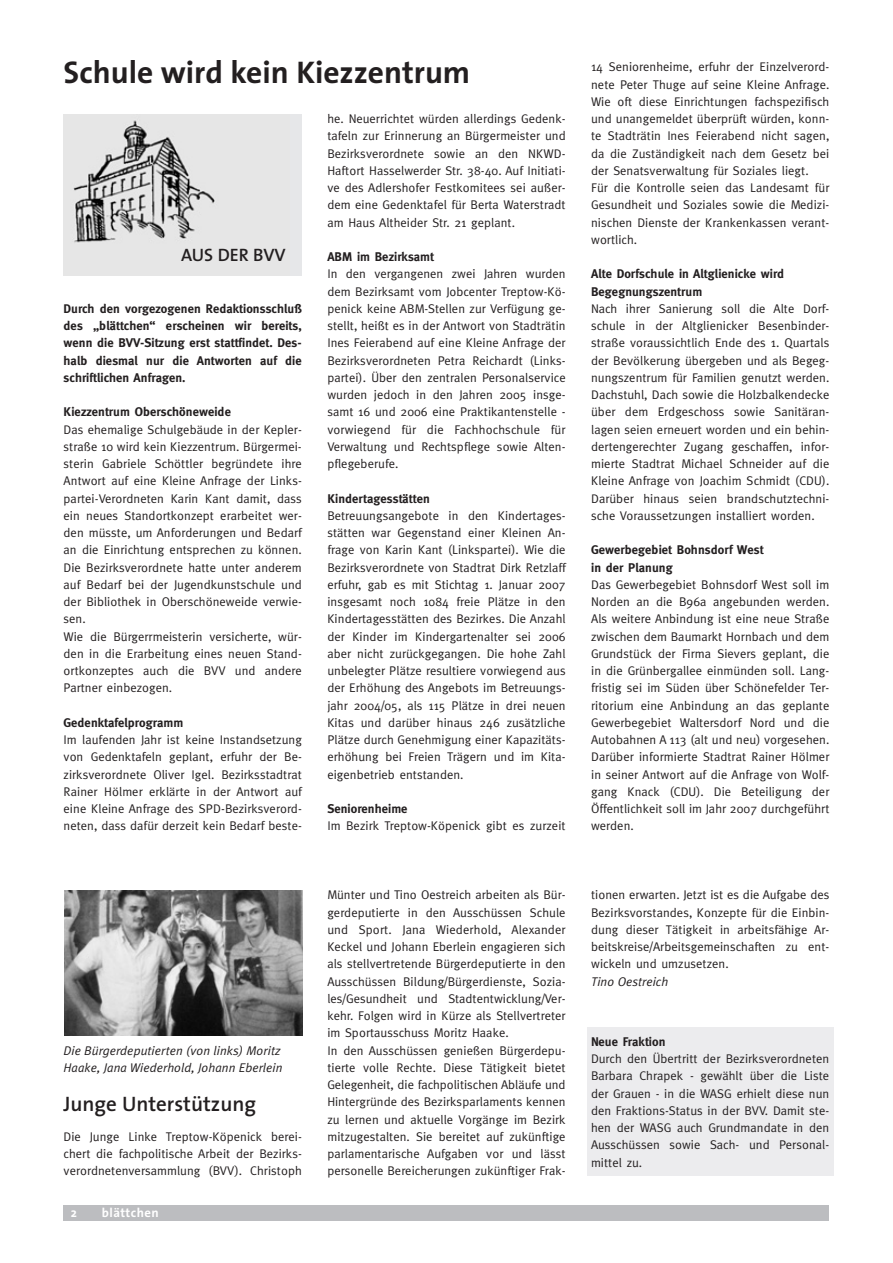
<style>
.page{position:relative;width:893px;height:1263px;background:#fff}
.page>*{position:absolute;margin:0;border:0;box-sizing:border-box;transform-origin:0 0}
.t1{font:700 31.5px "The Sans";color:#231f20}
.t2{font:600 21px "The Sans";color:#231f20}
.t3{font:600 18px "The Sans";color:#231f20}
.t4{font:700 12.75px "The Sans";letter-spacing:.035em;color:#fff}
.t5{font:12.6px/17.2px "Meta";letter-spacing:.005em;color:#231f20;text-align:justify}
.t6{font:700 12.6px/17.2px "Meta";letter-spacing:.005em;color:#231f20}
.t7{font:italic 12.6px/17.2px "Meta Plus Normal";letter-spacing:.005em;color:#231f20}
</style>
<div class="page">
<div style="left:64px;top:114px;width:238px;height:162px;background:#e6e7e9"></div>
<img style="left:73px;top:120px;width:142px;height:123px">
<div style="left:64px;top:1206px;width:765px;height:15px;background:#bcbdc0"></div>
<div style="left:587px;top:1027px;width:246px;height:149px;background:#ececee"></div>
<img style="left:64px;top:891px;width:238px;height:144px">
<h1 class="t1" style="left:64px;top:59px;width:408px">Schule wird kein Kiezzentrum</h1>
<h3 class="t3" style="left:181px;top:248px;width:106px">AUS DER BVV</h3>
<p class="t6" style="left:64px;top:300px;width:240px;text-align:justify">Durch den vorgezogenen Redaktionsschluß des „blättchen“ erscheinen wir bereits, wenn die BVV-Sitzung erst stattfindet. Des&shy;halb diesmal nur die Antworten auf die schriftlichen Anfragen.</p>
<p class="t6" style="left:64px;top:404px;width:169px">Kiezzentrum Oberschöneweide</p>
<p class="t5" style="left:64px;top:422px;width:240px;text-align:left">Das ehemalige Schulgebäude in der Kepler&shy;straße 10 wird kein Kiezzentrum. Bürgermei&shy;sterin Gabriele Schöttler begründete ihre Antwort auf eine Kleine Anfrage der Links&shy;partei-Verordneten Karin Kant damit, dass ein neues Standortkonzept erarbeitet wer&shy;den müsste, um Anforderungen und Bedarf an die Einrichtung entsprechen zu können.<br>Die Bezirksverordnete hatte unter anderem auf Bedarf bei der Jugendkunstschule und der Bibliothek in Oberschöneweide verwie&shy;sen.<br>Wie die Bürgerrmeisterin versicherte, wür&shy;den in die Erarbeitung eines neuen Stand&shy;ortkonzeptes auch die BVV und andere Partner einbezogen.</p>
<p class="t6" style="left:64px;top:714px;width:121px">Gedenktafelprogramm</p>
<p class="t5" style="left:64px;top:732px;width:240px">Im laufenden Jahr ist keine Instandsetzung von Gedenktafeln geplant, erfuhr der Be&shy;zirksverordnete Oliver Igel. Bezirksstadtrat Rainer Hölmer erklärte in der Antwort auf eine Kleine Anfrage des SPD-Bezirksverord&shy;neten, dass dafür derzeit kein Bedarf beste-</p>
<p class="t5" style="left:327px;top:111px;width:240px">he. Neuerrichtet würden allerdings Gedenk&shy;tafeln zur Erinnerung an Bürgermeister und Bezirksverordnete sowie an den NKWD-Haftort Hasselwerder Str. 38-40. Auf Initiati&shy;ve des Adlershofer Festkomitees sei außer&shy;dem eine Gedenktafel für Berta Waterstradt am Haus Altheider Str. 21 geplant.</p>
<p class="t6" style="left:327px;top:249px;width:108px">ABM im Bezirksamt</p>
<p class="t5" style="left:327px;top:266px;width:240px">In den vergangenen zwei Jahren wurden dem Bezirksamt vom Jobcenter Treptow-Kö&shy;penick keine ABM-Stellen zur Verfügung ge&shy;stellt, heißt es in der Antwort von Stadträtin Ines Feierabend auf eine Kleine Anfrage der Bezirksverordneten Petra Reichardt (Links&shy;partei). Über den zentralen Personalservice wurden jedoch in den Jahren 2005 insge&shy;samt 16 und 2006 eine Praktikantenstelle - vorwiegend für die Fachhochschule für Verwaltung und Rechtspflege sowie Alten&shy;pflegeberufe.</p>
<p class="t6" style="left:327px;top:490px;width:104px">Kindertagesstätten</p>
<p class="t5" style="left:327px;top:508px;width:240px">Betreuungsangebote in den Kindertages&shy;stätten war Gegenstand einer Kleinen An&shy;frage von Karin Kant (Linkspartei). Wie die Bezirksverordnete von Stadtrat Dirk Retzlaff erfuhr, gab es mit Stichtag 1. Januar 2007 insgesamt noch 1084 freie Plätze in den Kindertagesstätten des Bezirkes. Die Anzahl der Kinder im Kindergartenalter sei 2006 aber nicht zurückgegangen. Die hohe Zahl unbelegter Plätze resultiere vorwiegend aus der Erhöhung des Angebots im Betreuungs&shy;jahr 2004/05, als 115 Plätze in drei neuen Kitas und darüber hinaus 246 zusätzliche Plätze durch Genehmigung einer Kapazitäts&shy;erhöhung bei Freien Trägern und im Kita&shy;eigenbetrieb entstanden.</p>
<p class="t6" style="left:327px;top:801px;width:82px">Seniorenheime</p>
<p class="t5" style="left:327px;top:818px;width:240px">Im Bezirk Treptow-Köpenick gibt es zurzeit</p>
<p class="t5" style="left:591px;top:59px;width:240px;text-align:left">14 Seniorenheime, erfuhr der Einzelverord&shy;nete Peter Thuge auf seine Kleine Anfrage.<br>Wie oft diese Einrichtungen fachspezifisch und unangemeldet überprüft würden, konn&shy;te Stadträtin Ines Feierabend nicht sagen, da die Zuständigkeit nach dem Gesetz bei der Senatsverwaltung für Soziales liegt.<br>Für die Kontrolle seien das Landesamt für Gesundheit und Soziales sowie die Medizi&shy;nischen Dienste der Krankenkassen verant&shy;wortlich.</p>
<p class="t6" style="left:591px;top:266px;width:194px">Alte Dorfschule in Altglienicke wird<br>Begegnungszentrum</p>
<p class="t5" style="left:591px;top:301px;width:240px">Nach ihrer Sanierung soll die Alte Dorf&shy;schule in der Altglienicker Besenbinder&shy;straße voraussichtlich Ende des 1. Quartals der Bevölkerung übergeben und als Begeg&shy;nungszentrum für Familien genutzt werden.<br>Dachstuhl, Dach sowie die Holzbalkendecke über dem Erdgeschoss sowie Sanitäran&shy;lagen seien erneuert worden und ein behin&shy;dertengerechter Zugang geschaffen, infor&shy;mierte Stadtrat Michael Schneider auf die Kleine Anfrage von Joachim Schmidt (CDU).<br>Darüber hinaus seien brandschutztechni&shy;sche Voraussetzungen installiert worden.</p>
<p class="t6" style="left:591px;top:542px;width:174px">Gewerbegebiet Bohnsdorf West in der Planung</p>
<p class="t5" style="left:591px;top:577px;width:240px">Das Gewerbegebiet Bohnsdorf West soll im Norden an die B96a angebunden werden.<br>Als weitere Anbindung ist eine neue Straße zwischen dem Baumarkt Hornbach und dem Grundstück der Firma Sievers geplant, die in die Grünbergallee einmünden soll. Lang&shy;fristig sei im Süden über Schönefelder Ter&shy;ritorium eine Anbindung an das geplante Gewerbegebiet Waltersdorf Nord und die Autobahnen A 113 (alt und neu) vorgesehen.<br>Darüber informierte Stadtrat Rainer Hölmer in seiner Antwort auf die Anfrage von Wolf&shy;gang Knack (CDU). Die Beteiligung der Öffentlichkeit soll im Jahr 2007 durchgeführt werden.</p>
<p class="t7" style="left:64px;top:1042px;width:220px">Die Bürgerdeputierten (von links) Moritz<br>Haake, Jana Wiederhold, Johann Eberlein</p>
<h2 class="t2" style="left:64px;top:1096px;width:194px">Junge Unterstützung</h2>
<p class="t5" style="left:64px;top:1129px;width:240px">Die Junge Linke Treptow-Köpenick berei&shy;chert die fachpolitische Arbeit der Bezirks&shy;verordnetenversammlung (BVV). Christoph</p>
<p class="t4" style="left:71px;top:1207px;width:8px">2</p>
<p class="t4" style="left:102px;top:1207px;width:58px">blättchen</p>
<p class="t5" style="left:327px;top:887px;width:240px;text-align:left">Münter und Tino Oestreich arbeiten als Bür&shy;gerdeputierte in den Ausschüssen Schule und Sport. Jana Wiederhold, Alexander Keckel und Johann Eberlein engagieren sich als stellvertretende Bürgerdeputierte in den Ausschüssen Bildung/Bürgerdienste, Sozia&shy;les/Gesundheit und Stadtentwicklung/Ver&shy;kehr. Folgen wird in Kürze als Stellvertreter im Sportausschuss Moritz Haake.<br>In den Ausschüssen genießen Bürgerdepu&shy;tierte volle Rechte. Diese Tätigkeit bietet Gelegenheit, die fachpolitischen Abläufe und Hintergründe des Bezirksparlaments kennen zu lernen und aktuelle Vorgänge im Bezirk mitzugestalten. Sie bereitet auf zukünftige parlamentarische Aufgaben vor und lässt personelle Bereicherungen zukünftiger Frak-</p>
<p class="t5" style="left:591px;top:887px;width:240px">tionen erwarten. Jetzt ist es die Aufgabe des Bezirksvorstandes, Konzepte für die Einbin&shy;dung dieser Tätigkeit in arbeitsfähige Ar&shy;beitskreise/Arbeitsgemeinschaften zu ent&shy;wickeln und umzusetzen.</p>
<p class="t7" style="left:591px;top:973px;width:78px">Tino Oestreich</p>
<p class="t6" style="left:591px;top:1034px;width:76px">Neue Fraktion</p>
<p class="t5" style="left:591px;top:1051px;width:240px">Durch den Übertritt der Bezirksverordneten Barbara Chrapek - gewählt über die Liste der Grauen - in die WASG erhielt diese nun den Fraktions-Status in der BVV. Damit ste&shy;hen der WASG auch Grundmandate in den Ausschüssen sowie Sach- und Personal&shy;mittel zu.</p>
</div>
